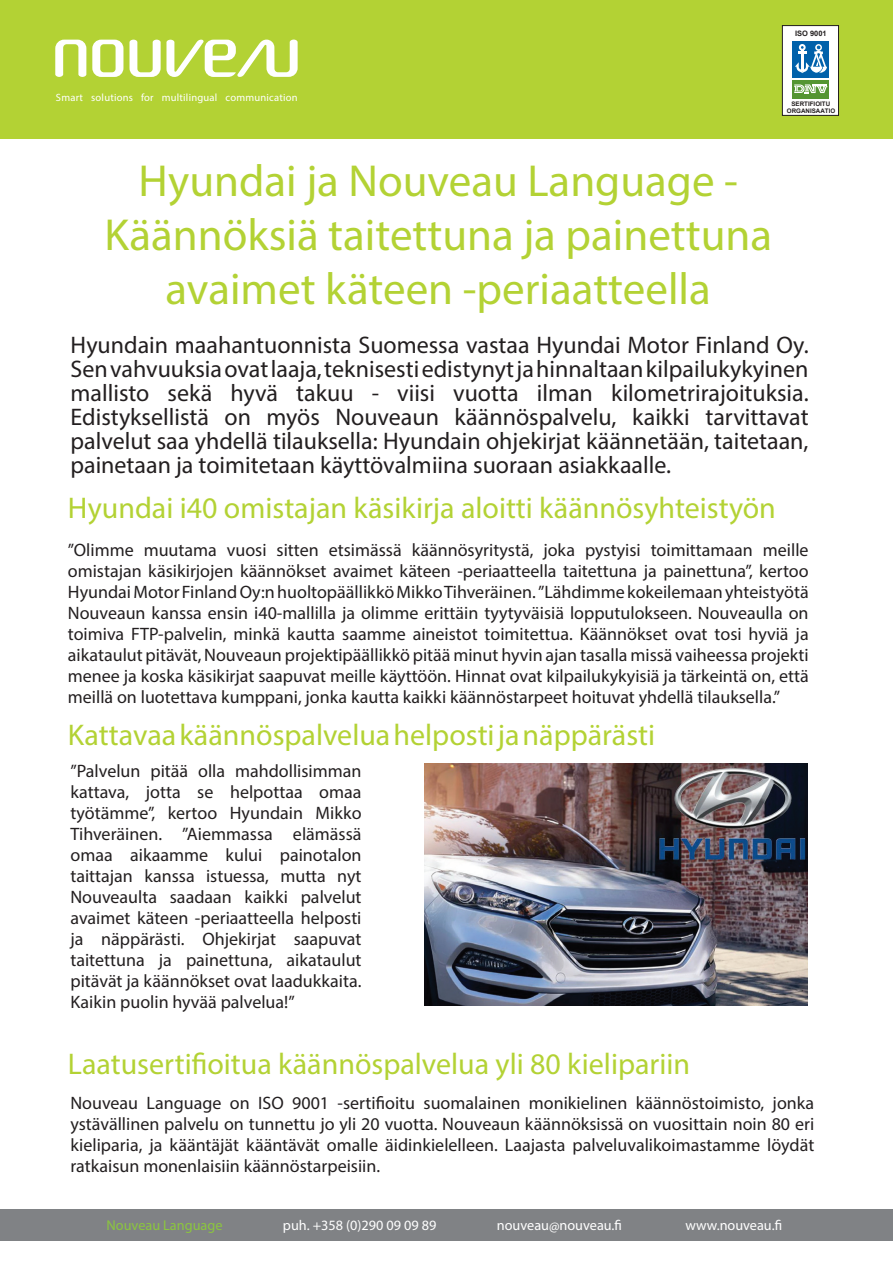
<style>
.page{position:relative;width:893px;height:1263px;background:#fff}
.page>*{position:absolute;margin:0;border:0;box-sizing:border-box;transform-origin:0 0}
.t1{font:45px/54px "Myriad Pro";color:#b3d234;text-align:center}
.t2{font:30px "Myriad Pro";color:#b3d234}
.t3{font:24px/24px "Myriad Pro";color:#231f20;text-align:justify}
.t4{font:18px/21px "Myriad Pro";color:#231f20;text-align:justify}
.t5{font:14.25px "Myriad Pro";color:#fff}
.t6{font:14.25px "Myriad Pro";color:#8bc63e}
.t7{font:10.5px "Myriad Pro";letter-spacing:.02em;color:#fff}
.t8{font:700 7.5px "Arial";color:#231f20}
.t9{font:700 6.3px/6.9px "Arial";color:#231f20;text-align:center}
</style>
<div class="page">
<div style="left:0;top:0;width:893px;height:139px;background:#b3d234"></div>
<svg style="left:55px;top:40px;width:31px;height:37px"></svg>
<svg style="left:92px;top:40px;width:31px;height:37px"></svg>
<svg style="left:130px;top:40px;width:168px;height:37px"></svg>
<div style="left:782px;top:26px;width:56px;height:89px;background:#fff"></div>
<div style="left:782px;top:25px;width:57px;height:91px;border:1px solid #231f20"></div>
<div style="left:792px;top:41px;width:37px;height:37px;background:#0161aa"></div>
<div style="left:792px;top:80px;width:37px;height:18px;background:#549532"></div>
<svg style="left:794px;top:84px;width:33px;height:9px"></svg>
<svg style="left:795px;top:46px;width:32px;height:27px"></svg>
<div style="left:0;top:1209px;width:893px;height:32px;background:#808285"></div>
<img style="left:425px;top:763px;width:382px;height:243px">
<p class="t8" style="left:795px;top:29px;width:33px">ISO 9001</p>
<p class="t7" style="left:56px;top:91px;width:243px">Smart solutions for multilingual communication</p>
<p class="t9" style="left:787px;top:100px;width:50px">SERTIFIOITU<br>ORGANISAATIO</p>
<h1 class="t1" style="left:104px;top:153px;width:669px">Hyundai ja Nouveau Language -<br>Käännöksiä taitettuna ja painettuna avaimet käteen -periaatteella</h1>
<p class="t3" style="left:70px;top:332px;width:740px">Hyundain maahantuonnista Suomessa vastaa Hyundai Motor Finland Oy.<br>Sen vahvuuksia ovat laaja, teknisesti edistynyt ja hinnaltaan kilpailukykyinen mallisto sekä hyvä takuu - viisi vuotta ilman kilometrirajoituksia.<br>Edistyksellistä on myös Nouveaun käännöspalvelu, kaikki tarvittavat palvelut saa yhdellä tilauksella: Hyundain ohjekirjat käännetään, taitetaan, painetaan ja toimitetaan käyttövalmiina suoraan asiakkaalle.</p>
<h2 class="t2" style="left:68px;top:490px;width:710px">Hyundai i40 omistajan käsikirja aloitti käännösyhteistyön</h2>
<p class="t4" style="left:68px;top:539px;width:742px">”Olimme muutama vuosi sitten etsimässä käännösyritystä, joka pystyisi toimittamaan meille omistajan käsikirjojen käännökset avaimet käteen -periaatteella taitettuna ja painettuna”, kertoo Hyundai Motor Finland Oy:n huoltopäällikkö Mikko Tihveräinen. ”Lähdimme kokeilemaan yhteistyötä Nouveaun kanssa ensin i40-mallilla ja olimme erittäin tyytyväisiä lopputulokseen. Nouveaulla on toimiva FTP-palvelin, minkä kautta saamme aineistot toimitettua. Käännökset ovat tosi hyviä ja aikataulut pitävät, Nouveaun projektipäällikkö pitää minut hyvin ajan tasalla missä vaiheessa projekti menee ja koska käsikirjat saapuvat meille käyttöön. Hinnat ovat kilpailukykyisiä ja tärkeintä on, että meillä on luotettava kumppani, jonka kautta kaikki käännöstarpeet hoituvat yhdellä tilauksella.”</p>
<h2 class="t2" style="left:68px;top:717px;width:589px">Kattavaa käännöspalvelua helposti ja näppärästi</h2>
<p class="t4" style="left:70px;top:760px;width:293px">”Palvelun pitää olla mahdollisimman kattava, jotta se helpottaa omaa työtämme”, kertoo Hyundain Mikko Tihveräinen. ”Aiemmassa elämässä omaa aikaamme kului painotalon taittajan kanssa istuessa, mutta nyt Nouveaulta saadaan kaikki palvelut avaimet käteen -periaatteella helposti ja näppärästi. Ohjekirjat saapuvat taitettuna ja painettuna, aikataulut pitävät ja käännökset ovat laadukkaita.<br>Kaikin puolin hyvää palvelua!”</p>
<h2 class="t2" style="left:68px;top:1045px;width:624px">Laatusertifioitua käännöspalvelua yli 80 kielipariin</h2>
<p class="t4" style="left:70px;top:1092px;width:745px">Nouveau Language on ISO 9001 -sertifioitu suomalainen monikielinen käännöstoimisto, jonka ystävällinen palvelu on tunnettu jo yli 20 vuotta. Nouveaun käännöksissä on vuosittain noin 80 eri kieliparia, ja kääntäjät kääntävät omalle äidinkielelleen. Laajasta palveluvalikoimastamme löydät ratkaisun monenlaisiin käännöstarpeisiin.</p>
<p class="t6" style="left:107px;top:1216px;width:117px">Nouveau Language</p>
<p class="t5" style="left:283px;top:1216px;width:155px">puh. +358 (0)290 09 09 89</p>
<p class="t5" style="left:497px;top:1216px;width:127px">nouveau@nouveau.fi</p>
<p class="t5" style="left:685px;top:1216px;width:98px">www.nouveau.fi</p>
</div>
